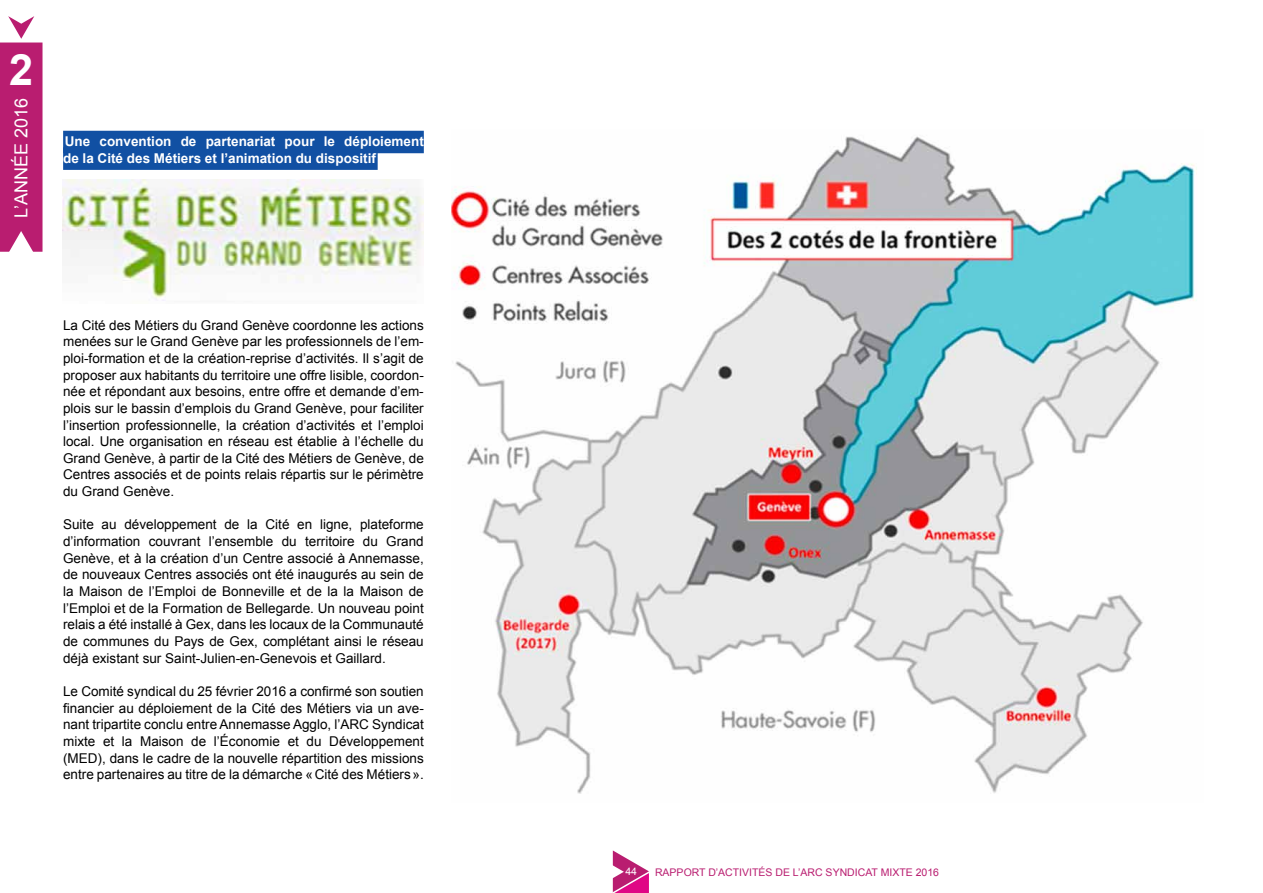
<style>
.page{position:relative;width:1263px;height:893px;background:#fff}
.page>*{position:absolute;margin:0;border:0;box-sizing:border-box;transform-origin:0 0}
.t1{font:700 43.2px "Arial";color:#fff}
.t2{font:18px "Arial";color:#fff}
.t3{font:13.5px/16.6px "Arial";color:#000;text-align:justify}
.t4{font:700 13.5px/16.6px "Arial";color:#fff}
.t5{font:10.5px "Arial";color:#b91d70}
.t6{font:10.5px "Arial";color:#fff}
</style>
<div class="page">
<svg style="left:0;top:16px;width:43px;height:236px;background:#c13982"></svg>
<svg style="left:612px;top:850px;width:37px;height:43px"></svg>
<div style="left:63px;top:131px;width:361px;height:22px;background:#1150a3"></div>
<div style="left:63px;top:147px;width:315px;height:23px;background:#1150a3"></div>
<img style="left:452px;top:136px;width:745px;height:658px">
<img style="left:62px;top:180px;width:362px;height:121px">
<h1 class="t1" style="left:9px;top:41px;width:26px">2</h1>
<h2 class="t2" style="left:9px;top:218px;width:122px;rotate:-90deg">L’ANNÉE 2016</h2>
<p class="t4" style="left:63px;top:134px;width:362px">Une convention de partenariat pour le déploiement de la Cité des Métiers et l’animation du dispositif</p>
<p class="t3" style="left:63px;top:317px;width:362px">La Cité des Métiers du Grand Genève coordonne les actions menées sur le Grand Genève par les professionnels de l’em&shy;ploi-formation et de la création-reprise d’activités. Il s’agit de proposer aux habitants du territoire une offre lisible, coordon&shy;née et répondant aux besoins, entre offre et demande d’em&shy;plois sur le bassin d’emplois du Grand Genève, pour faciliter l’insertion professionnelle, la création d’activités et l’emploi local. Une organisation en réseau est établie à l’échelle du Grand Genève, à partir de la Cité des Métiers de Genève, de Centres associés et de points relais répartis sur le périmètre du Grand Genève.</p>
<p class="t3" style="left:63px;top:516px;width:362px">Suite au développement de la Cité en ligne, plateforme d’information couvrant l’ensemble du territoire du Grand Genève, et à la création d’un Centre associé à Annemasse, de nouveaux Centres associés ont été inaugurés au sein de la Maison de l’Emploi de Bonneville et de la la Maison de l’Emploi et de la Formation de Bellegarde. Un nouveau point relais a été installé à Gex, dans les locaux de la Communauté de communes du Pays de Gex, complétant ainsi le réseau déjà existant sur Saint-Julien-en-Genevois et Gaillard.</p>
<p class="t3" style="left:63px;top:683px;width:362px">Le Comité syndical du 25 février 2016 a confirmé son soutien financier au déploiement de la Cité des Métiers via un ave&shy;nant tripartite conclu entre Annemasse Agglo, l’ARC Syndicat mixte et la Maison de l’Économie et du Développement (MED), dans le cadre de la nouvelle répartition des missions entre partenaires au titre de la démarche «Cité des Métiers».</p>
<p class="t6" style="left:625px;top:864px;width:13px">44</p>
<p class="t5" style="left:655px;top:865px;width:285px">RAPPORT D’ACTIVITÉS DE L’ARC SYNDICAT MIXTE 2016</p>
</div>
